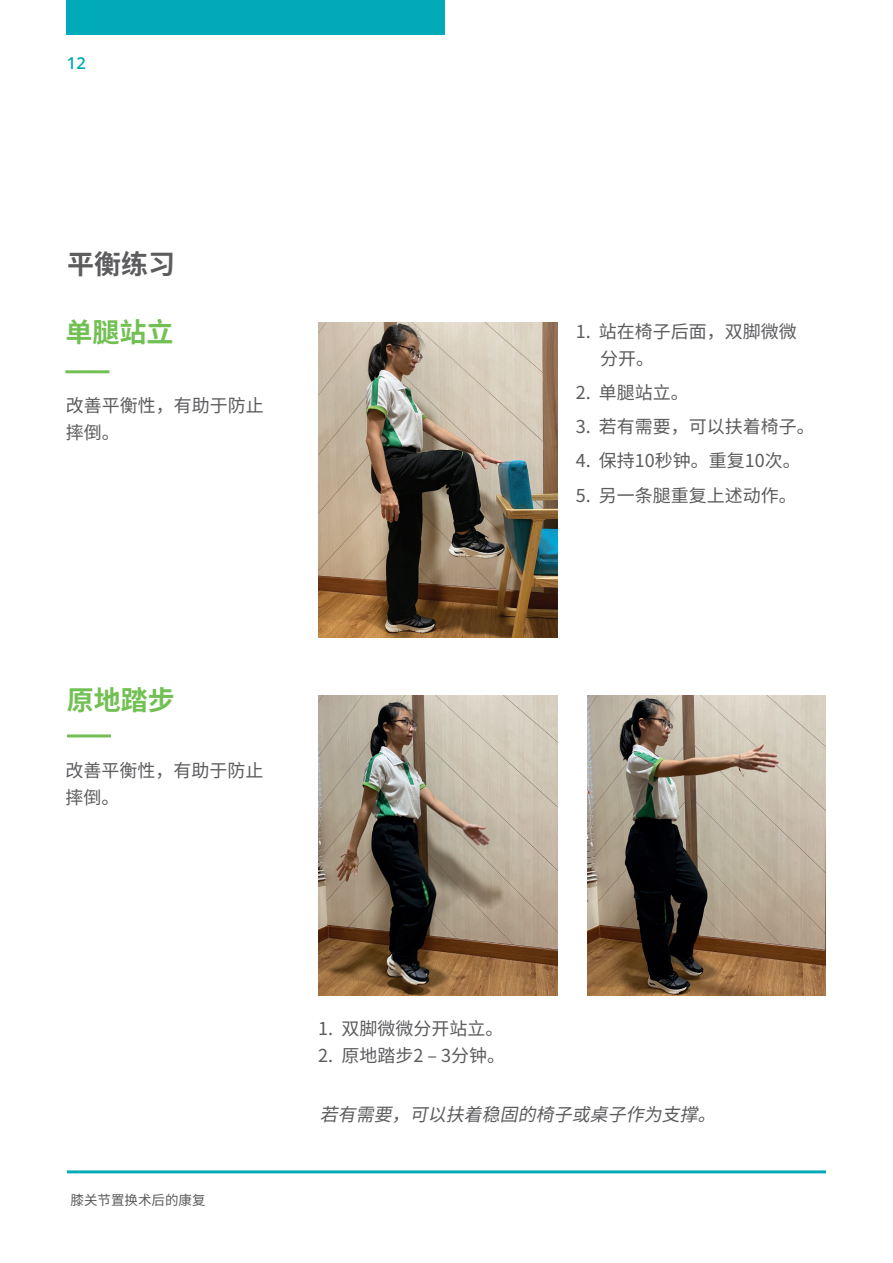
<style>
.page{position:relative;width:893px;height:1263px;background:#fff}
.page>*{position:absolute;margin:0;border:0;box-sizing:border-box;transform-origin:0 0}
.t1{font:700 27px "Noto Sans CJ Ksc";color:#72c054}
.t2{font:700 27px "Noto Sans CJ Ksc";color:#5c5c5f}
.t3{font:18px/27px "Noto Sans CJ Ksc";color:#5c5c5f}
.t4{font:italic 18px "Noto Sans CJ Ksc";color:#5c5c5f}
.t5{font:17.85px/26.7px "Noto Sans CJ Ksc";color:#5c5c5f}
.t6{font:600 16.5px "Open Sans";color:#00aab8}
.t7{font:13.5px "Noto Sans CJ Ksc";color:#5c5c5f}
</style>
<div class="page">
<div style="left:67px;top:0;width:378px;height:34px;background:#00aab8"></div>
<hr style="left:67px;top:1170px;width:759px;height:3px;background:#00aab8">
<img style="left:319px;top:323px;width:238px;height:315px">
<img style="left:319px;top:695px;width:238px;height:300px">
<img style="left:587px;top:695px;width:239px;height:300px">
<hr style="left:65px;top:370px;width:44px;height:3px;background:#72c054">
<hr style="left:67px;top:734px;width:44px;height:3px;background:#72c054">
<p class="t6" style="left:67px;top:52px;width:20px">12</p>
<h1 class="t2" style="left:67px;top:249px;width:110px">平衡练习</h1>
<h1 class="t1" style="left:66px;top:317px;width:109px">单腿站立</h1>
<p class="t3" style="left:66px;top:392px;width:200px">改善平衡性，有助于防止摔倒。</p>
<h1 class="t1" style="left:67px;top:685px;width:109px">原地踏步</h1>
<p class="t3" style="left:65px;top:757px;width:199px">改善平衡性，有助于防止摔倒。</p>
<p class="t5" style="left:600px;top:319px;width:198px;text-indent:-24px">1. 站在椅子后面，双脚微微分开。</p>
<p class="t5" style="left:576px;top:379px;width:115px">2. 单腿站立。</p>
<p class="t5" style="left:576px;top:414px;width:241px">3. 若有需要，可以扶着椅子。</p>
<p class="t5" style="left:576px;top:448px;width:227px">4. 保持10秒钟。重复10次。</p>
<p class="t5" style="left:576px;top:482px;width:223px">5. 另一条腿重复上述动作。</p>
<p class="t7" style="left:71px;top:1192px;width:136px">膝关节置换术后的康复</p>
<p class="t5" style="left:318px;top:1015px;width:187px">1. 双脚微微分开站立。</p>
<p class="t5" style="left:318px;top:1042px;width:188px">2. 原地踏步2 ‒ 3分钟。</p>
<p class="t4" style="left:320px;top:1104px;width:407px">若有需要，可以扶着稳固的椅子或桌子作为支撑。</p>
</div>
